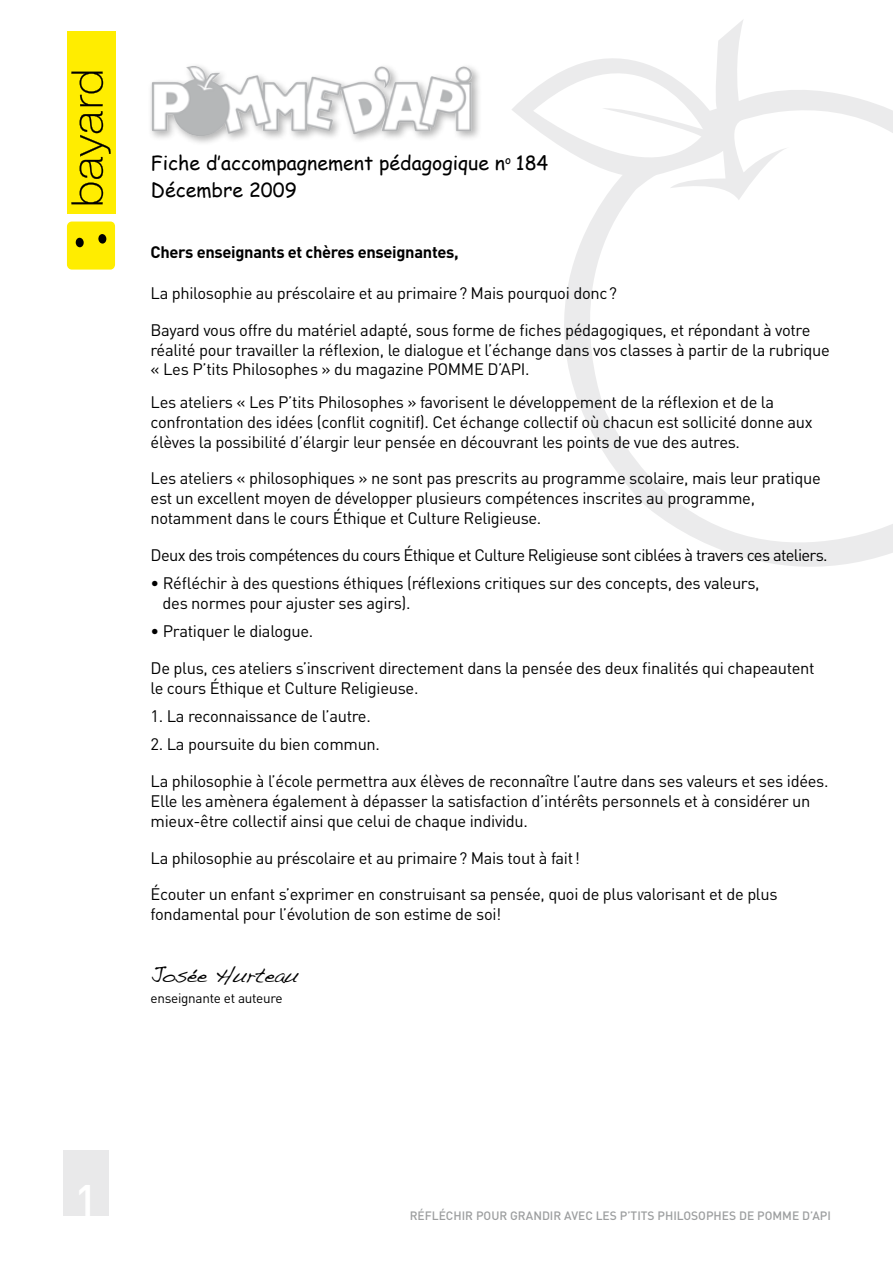
<style>
.page{position:relative;width:893px;height:1263px;background:#fff}
.page>*{position:absolute;margin:0;border:0;box-sizing:border-box;transform-origin:0 0}
.t1{font:500 45px "DIN";color:#fff}
.t2{font:21px "Handwriting Dakota";letter-spacing:-.02em;color:#000}
.t3{font:19.5px/27px "Comic Sans MS";color:#000}
.t4{font:16.5px/19.8px "DIN";letter-spacing:-.02em;color:#000}
.t5{font:16.5px "DIN";letter-spacing:-.04em;color:#000}
.t6{font:700 16.5px "DIN";letter-spacing:-.02em;color:#000}
.t7{font:13.5px "DIN";letter-spacing:-.02em;color:#000}
.t8{font:500 12px "DIN";color:#9c9e9f}
</style>
<div class="page">
<svg style="left:512px;top:20px;width:381px;height:547px"></svg>
<svg style="left:533px;top:20px;width:177px;height:179px"></svg>
<div style="left:67px;top:31px;width:48px;height:183px;background:#ffed00"></div>
<svg style="left:71px;top:72px;width:40px;height:132px"></svg>
<div style="left:67px;top:222px;width:48px;height:48px;background:#ffed00;border-radius:5px"></div>
<svg style="left:98px;top:234px;width:9px;height:10px"></svg>
<div style="left:76px;top:238px;width:8px;height:9px;background:#000;border-radius:50%"></div>
<div style="left:147px;top:61px;width:335px;height:85px;background:#000;opacity:.3"></div>
<img style="left:151px;top:66px;width:321px;height:71px">
<div style="left:64px;top:1150px;width:45px;height:65px;background:#e9e9ea"></div>
<p class="t3" style="left:151px;top:149px;width:399px">Fiche d’accompagnement pédagogique n<sup>o</sup> 184<br>Décembre 2009</p>
<p class="t6" style="left:151px;top:241px;width:310px">Chers enseignants et chères enseignantes,</p>
<p class="t4" style="left:151px;top:283px;width:468px">La philosophie au préscolaire et au primaire? Mais pourquoi donc?</p>
<p class="t4" style="left:151px;top:320px;width:681px">Bayard vous offre du matériel adapté, sous forme de fiches pédagogiques, et répondant à votre réalité pour travailler la réflexion, le dialogue et l’échange dans vos classes à partir de la rubrique « Les P’tits Philosophes » du magazine POMME D’API.</p>
<p class="t4" style="left:151px;top:392px;width:664px">Les ateliers « Les P’tits Philosophes » favorisent le développement de la réflexion et de la confrontation des idées (conflit cognitif). Cet échange collectif où chacun est sollicité donne aux élèves la possibilité d’élargir leur pensée en découvrant les points de vue des autres.</p>
<p class="t4" style="left:151px;top:468px;width:672px">Les ateliers « philosophiques » ne sont pas prescrits au programme scolaire, mais leur pratique est un excellent moyen de développer plusieurs compétences inscrites au programme, notamment dans le cours Éthique et Culture Religieuse.</p>
<p class="t5" style="left:151px;top:544px;width:679px">Deux des trois compétences du cours Éthique et Culture Religieuse sont ciblées à travers ces ateliers.</p>
<p class="t4" style="left:163px;top:573px;width:598px;text-indent:-12px">• Réfléchir à des questions éthiques (réflexions critiques sur des concepts, des valeurs, des normes pour ajuster ses agirs).</p>
<p class="t4" style="left:151px;top:621px;width:164px">• Pratiquer le dialogue.</p>
<p class="t4" style="left:151px;top:658px;width:665px">De plus, ces ateliers s’inscrivent directement dans la pensée des deux finalités qui chapeautent le cours Éthique et Culture Religieuse.</p>
<p class="t4" style="left:151px;top:706px;width:222px">1. La reconnaissance de l’autre.</p>
<p class="t4" style="left:151px;top:734px;width:231px">2. La poursuite du bien commun.</p>
<p class="t4" style="left:151px;top:771px;width:679px">La philosophie à l’école permettra aux élèves de reconnaître l’autre dans ses valeurs et ses idées.<br>Elle les amènera également à dépasser la satisfaction d’intérêts personnels et à considérer un mieux-être collectif ainsi que celui de chaque individu.</p>
<p class="t4" style="left:151px;top:847px;width:431px">La philosophie au préscolaire et au primaire? Mais tout à fait!</p>
<p class="t4" style="left:151px;top:884px;width:629px">Écouter un enfant s’exprimer en construisant sa pensée, quoi de plus valorisant et de plus fondamental pour l’évolution de son estime de soi!</p>
<p class="t2" style="left:151px;top:963px;width:150px">Josée Hurteau</p>
<p class="t7" style="left:151px;top:989px;width:134px">enseignante et auteure</p>
<h1 class="t1" style="left:74px;top:1171px;width:25px">1</h1>
<p class="t8" style="left:410px;top:1208px;width:423px">RÉFLÉCHIR POUR GRANDIR AVEC LES P’TITS PHILOSOPHES DE POMME D’API</p>
</div>
